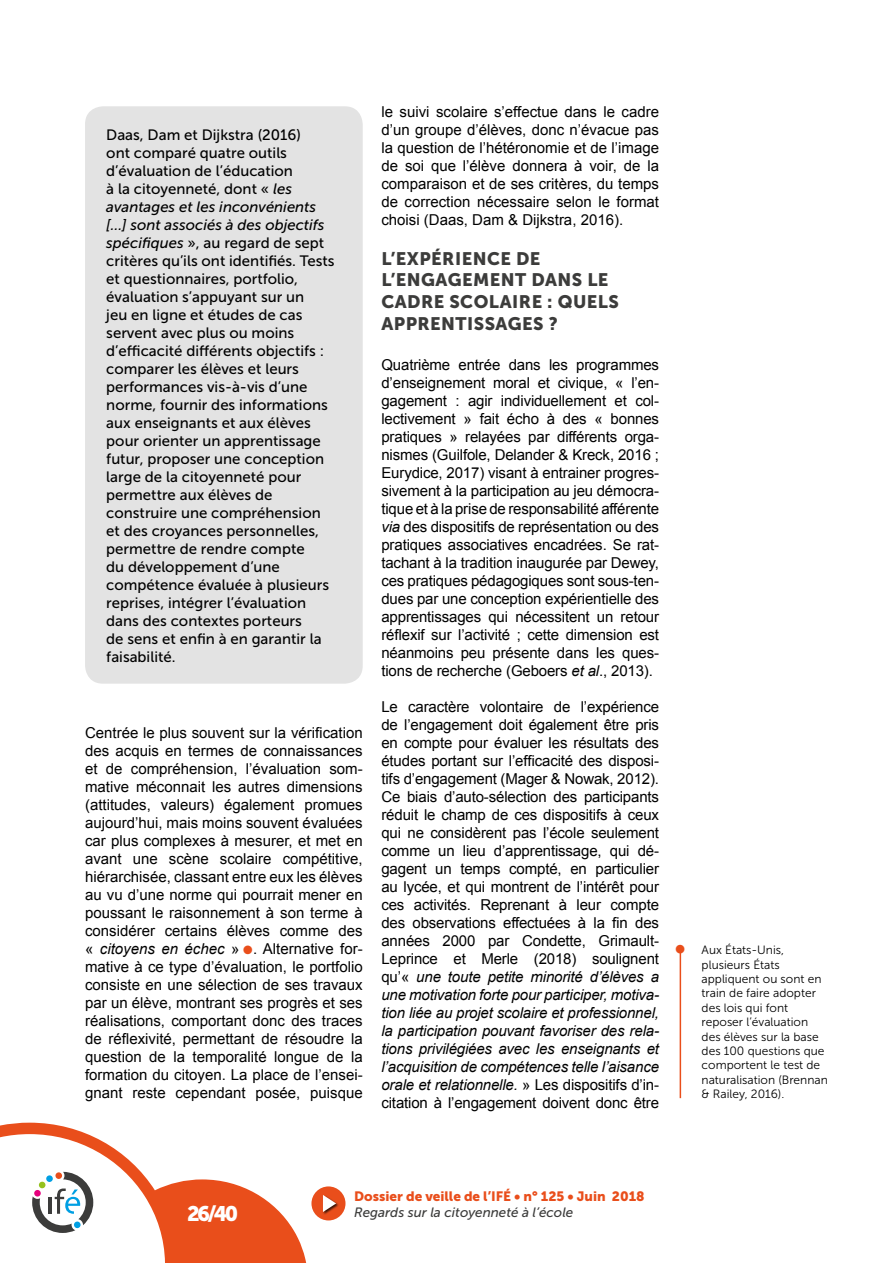
<style>
.page{position:relative;width:893px;height:1263px;background:#fff}
.page>*{position:absolute;margin:0;border:0;box-sizing:border-box;transform-origin:0 0}
.t1{font:21px "Museo Sans 900";color:#fff}
.Titre_3_Sous_Chapitr{font:18px/21.6px "Museo Sans 900";letter-spacing:.025em;color:#3c3c3b}
.Corps{font:15px/18px "Arial";letter-spacing:-.005em;color:#000;text-align:justify}
.Encadré{font:15px/18px "Museo Sans 500";color:#000}
.t2{font:13.5px "Museo Sans 900";color:#e94e1b}
.t3{font:italic 13.5px "Museo Sans 500";color:#3c3c3b}
.t4{font:12px/14.4px "Museo Sans 300";color:#000}
.s1{font-style:italic}
.s2{color:#e94e1b}
</style>
<div class="page">
<div style="left:311px;top:1186px;width:34px;height:34px;background:#e94e1b;border-radius:50%"></div>
<div style="left:322px;top:1194px;width:18px;height:21px;background:#000;opacity:.75"></div>
<svg style="left:323px;top:1195px;width:13px;height:17px"></svg>
<svg style="left:0;top:1123px;width:306px;height:140px"></svg>
<div style="left:39px;top:1181px;width:7px;height:7px;background:#95c11f;border-radius:50%"></div>
<div style="left:46px;top:1175px;width:7px;height:7px;background:#009fe3;border-radius:50%"></div>
<div style="left:55px;top:1172px;width:7px;height:7px;background:#e94e1b;border-radius:50%"></div>
<div style="left:74px;top:1221px;width:7px;height:7px;background:#009fe3;border-radius:50%"></div>
<div style="left:34px;top:1190px;width:7px;height:7px;background:#e6007d;border-radius:50%"></div>
<div style="left:85px;top:106px;width:278px;height:578px;background:#e3e3e3;border-radius:18px"></div>
<hr style="left:680px;top:953px;width:1px;height:145px;background:#e94e1b">
<p class="Encadré" style="left:106px;top:126px;width:230px">Daas, Dam et Dijkstra (2016)<br>ont comparé quatre outils d’évaluation de l’éducation<br>à la citoyenneté, dont « <span class="s1">les avantages et les inconvénients […] sont associés à des objectifs spécifiques</span> », au regard de sept critères qu’ils ont identifiés. Tests et questionnaires, portfolio, évaluation s’appuyant sur un<br>jeu en ligne et études de cas servent avec plus ou moins d’efficacité différents objectifs : comparer les élèves et leurs performances vis-à-vis d’une norme, fournir des informations aux enseignants et aux élèves pour orienter un apprentissage futur, proposer une conception large de la citoyenneté pour permettre aux élèves de construire une compréhension et des croyances personnelles, permettre de rendre compte<br>du développement d’une compétence évaluée à plusieurs reprises, intégrer l’évaluation dans des contextes porteurs<br>de sens et enfin à en garantir la faisabilité.</p>
<p class="Corps" style="left:85px;top:723px;width:279px">Centrée le plus souvent sur la vérification des acquis en termes de connaissances et de compréhension, l’évaluation som&shy;mative méconnait les autres dimensions (attitudes, valeurs) également promues aujourd’hui, mais moins souvent évaluées car plus complexes à mesurer, et met en avant une scène scolaire compétitive, hiérarchisée, classant entre eux les élèves au vu d’une norme qui pourrait mener en poussant le raisonnement à son terme à considérer certains élèves comme des « <span class="s1">citoyens en échec</span> » <span class="s2">●</span>. Alternative for&shy;mative à ce type d’évaluation, le portfolio consiste en une sélection de ses travaux par un élève, montrant ses progrès et ses réalisations, comportant donc des traces de réflexivité, permettant de résoudre la question de la temporalité longue de la formation du citoyen. La place de l’ensei&shy;gnant reste cependant posée, puisque</p>
<p class="Corps" style="left:381px;top:103px;width:279px">le suivi scolaire s’effectue dans le cadre d’un groupe d’élèves, donc n’évacue pas la question de l’hétéronomie et de l’image de soi que l’élève donnera à voir, de la comparaison et de ses critères, du temps de correction nécessaire selon le format choisi (Daas, Dam &amp; Dijkstra, 2016).</p>
<p class="Titre_3_Sous_Chapitr" style="left:381px;top:248px;width:239px">L’EXPÉRIENCE DE<br>L’ENGAGEMENT DANS LE<br>CADRE SCOLAIRE : QUELS<br>APPRENTISSAGES ?</p>
<p class="Corps" style="left:381px;top:356px;width:279px">Quatrième entrée dans les programmes d’enseignement moral et civique, « l’en&shy;gagement : agir individuellement et col&shy;lectivement » fait écho à des « bonnes pratiques » relayées par différents orga&shy;nismes (Guilfole, Delander &amp; Kreck, 2016 ; Eurydice, 2017) visant à entrainer progres&shy;sivement à la participation au jeu démocra&shy;tique et à la prise de responsabilité afférente <span class="s1">via</span> des dispositifs de représentation ou des pratiques associatives encadrées. Se rat&shy;tachant à la tradition inaugurée par Dewey, ces pratiques pédagogiques sont sous-ten&shy;dues par une conception expérientielle des apprentissages qui nécessitent un retour réflexif sur l’activité ; cette dimension est néanmoins peu présente dans les ques&shy;tions de recherche (Geboers <span class="s1">et al</span>., 2013).</p>
<p class="Corps" style="left:381px;top:698px;width:279px">Le caractère volontaire de l’expérience de l’engagement doit également être pris en compte pour évaluer les résultats des études portant sur l’efficacité des disposi&shy;tifs d’engagement (Mager &amp; Nowak, 2012).<br>Ce biais d’auto-sélection des participants réduit le champ de ces dispositifs à ceux qui ne considèrent pas l’école seulement comme un lieu d’apprentissage, qui dé&shy;gagent un temps compté, en particulier au lycée, et qui montrent de l’intérêt pour ces activités. Reprenant à leur compte des observations effectuées à la fin des années 2000 par Condette, Grimault-Leprince et Merle (2018) soulignent qu’« <span class="s1">une toute petite minorité d’élèves a une motivation forte pour participer, motiva&shy;tion liée au projet scolaire et professionnel, la participation pouvant favoriser des rela&shy;tions privilégiées avec les enseignants et l’acquisition de compétences telle l’aisance orale et relationnelle.</span> » Les dispositifs d’in&shy;citation à l’engagement doivent donc être</p>
<p class="t2" style="left:354px;top:1188px;width:292px">Dossier de veille de l’IFÉ • n° 125 • Juin 2018</p>
<h1 class="t1" style="left:187px;top:1202px;width:53px">26/40</h1>
<p class="t3" style="left:354px;top:1205px;width:221px">Regards sur la citoyenneté à l’école</p>
<p class="t4" style="left:702px;top:943px;width:128px">Aux États-Unis, plusieurs États appliquent ou sont en train de faire adopter des lois qui font reposer l’évaluation des élèves sur la base des 100 questions que comportent le test de naturalisation (Brennan &amp; Railey, 2016).</p>
</div>
